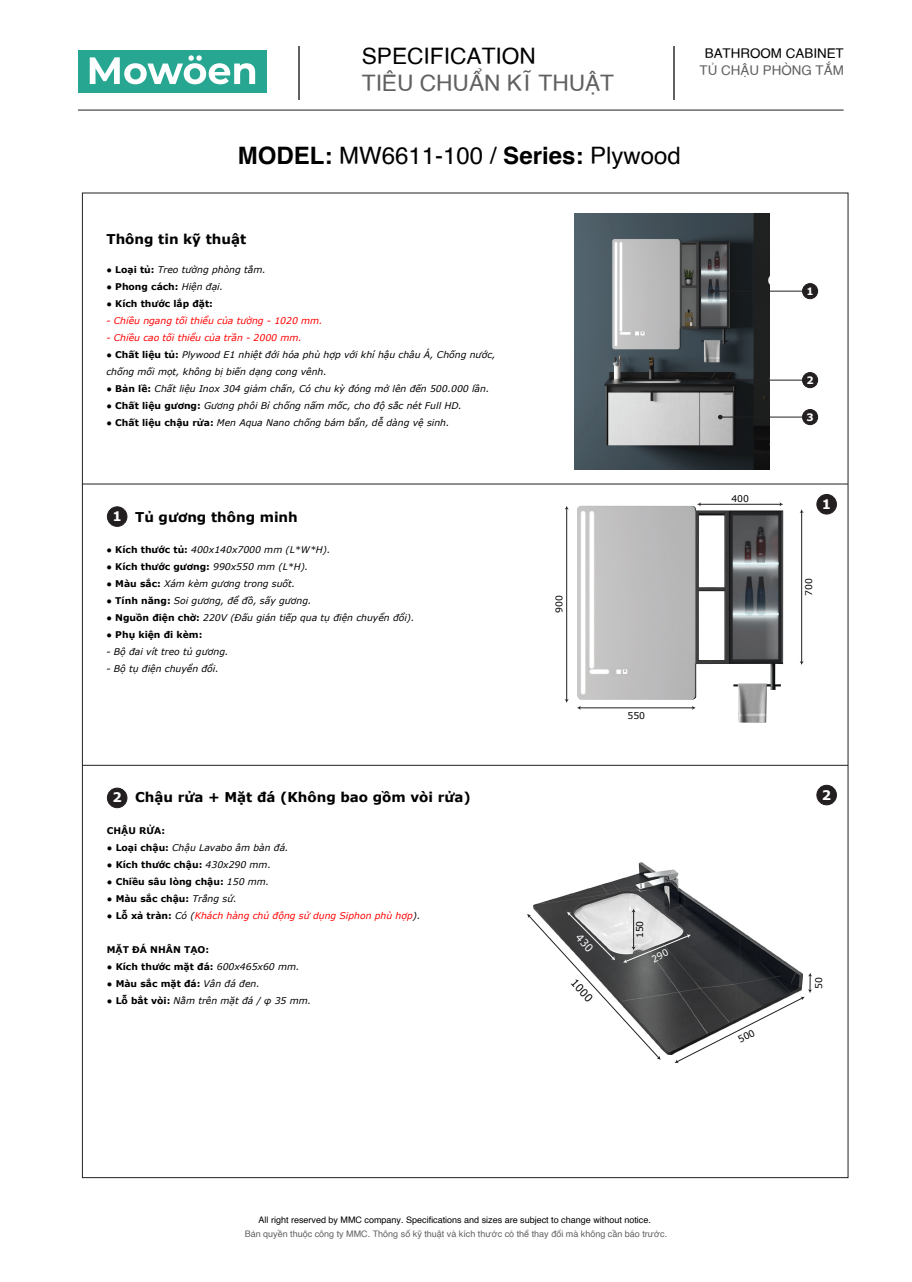
<style>
.page{position:relative;width:912px;height:1282px;background:#fff}
.page>*{position:absolute;margin:0;border:0;box-sizing:border-box;transform-origin:0 0}
.t1{font:24px "Helvetica";color:#000}
.t2{font:22.65px "Helvetica";color:#606060}
.t3{font:22.65px "Helvetica";color:#000}
.t4{font:700 13.5px "Verdana";color:#000}
.t5{font:13.35px "Helvetica";color:#000}
.t6{font:13.35px "Helvetica";color:#606060}
.t7{font:700 13.2px "Verdana";color:#fff}
.t8{font:10.8px "Verdana";color:#000;scale:.96 1}
.t9{font:700 10.2px "Verdana";color:#fff}
.t10{font:italic 9.3px/17px "Verdana";color:#000}
.t11{font:700 9.3px "Verdana";color:#000}
.t12{font:italic 9.3px "Verdana";color:#f00}
.t13{font:9.3px "Verdana";color:#000}
.t14{font:9px "Helvetica";color:#000}
.t15{font:9px "Helvetica";color:#606060}
.s1{font-weight:700}
.s2{font-weight:700;font-style:normal}
.s3{font-weight:400;font-style:italic}
.s4{color:#000}
.s5{font-weight:700;font-style:normal;color:#000}
</style>
<div class="page">
<img style="left:577px;top:506px;width:206px;height:217px">
<div style="left:699px;top:515px;width:25px;height:72px;background:#fff"></div>
<div style="left:699px;top:591px;width:25px;height:69px;background:#fff"></div>
<img style="left:574px;top:214px;width:195px;height:255px">
<img style="left:534px;top:863px;width:175px;height:46px">
<hr style="left:78px;top:110px;width:765px;height:1px;background:#231f20">
<hr style="left:299px;top:46px;width:1px;height:54px;background:#606060">
<hr style="left:673px;top:46px;width:1px;height:54px;background:#606060">
<hr style="left:712px;top:291px;width:90px;height:1px;background:#231f20">
<div style="left:802px;top:284px;width:15px;height:15px;background:#231f20;border-radius:50%"></div>
<div style="left:802px;top:283px;width:16px;height:16px;border:1px solid #231f20;border-radius:50%"></div>
<svg style="left:710px;top:289px;width:4px;height:4px"></svg>
<hr style="left:718px;top:380px;width:84px;height:1px;background:#231f20">
<div style="left:802px;top:373px;width:15px;height:15px;background:#231f20;border-radius:50%"></div>
<div style="left:802px;top:372px;width:16px;height:16px;border:1px solid #231f20;border-radius:50%"></div>
<svg style="left:714px;top:378px;width:4px;height:4px"></svg>
<hr style="left:722px;top:417px;width:80px;height:1px;background:#231f20">
<div style="left:802px;top:410px;width:15px;height:15px;background:#231f20;border-radius:50%"></div>
<div style="left:802px;top:409px;width:16px;height:16px;border:1px solid #231f20;border-radius:50%"></div>
<svg style="left:718px;top:415px;width:4px;height:4px"></svg>
<div style="left:107px;top:507px;width:20px;height:19px;background:#231f20;border-radius:50%"></div>
<div style="left:107px;top:507px;width:20px;height:20px;border:1px solid #231f20;border-radius:50%"></div>
<div style="left:107px;top:788px;width:20px;height:20px;background:#231f20;border-radius:50%"></div>
<div style="left:107px;top:788px;width:20px;height:20px;border:1px solid #231f20;border-radius:50%"></div>
<div style="left:817px;top:494px;width:19px;height:20px;background:#231f20;border-radius:50%"></div>
<div style="left:816px;top:494px;width:20px;height:20px;border:1px solid #231f20;border-radius:50%"></div>
<div style="left:817px;top:785px;width:19px;height:20px;background:#231f20;border-radius:50%"></div>
<div style="left:816px;top:785px;width:20px;height:20px;border:1px solid #231f20;border-radius:50%"></div>
<hr style="left:82px;top:484px;width:766px;height:1px;background:#231f20">
<hr style="left:82px;top:765px;width:766px;height:1px;background:#231f20">
<hr style="left:801px;top:512px;width:1px;height:150px;background:#231f20">
<hr style="left:566px;top:508px;width:1px;height:192px;background:#231f20">
<hr style="left:579px;top:708px;width:114px;height:1px;background:#231f20">
<svg style="left:692px;top:706px;width:3px;height:4px"></svg>
<svg style="left:577px;top:706px;width:3px;height:4px"></svg>
<hr style="left:700px;top:504px;width:80px;height:1px;background:#231f20">
<svg style="left:779px;top:502px;width:4px;height:4px"></svg>
<div style="left:78px;top:50px;width:188px;height:43px;background:#27a791"></div>
<svg style="left:90px;top:55px;width:165px;height:29px"></svg>
<img style="left:632px;top:332px;width:14px;height:4px">
<svg style="left:635px;top:332px;width:9px;height:3px"></svg>
<img style="left:612px;top:668px;width:23px;height:8px">
<svg style="left:617px;top:670px;width:10px;height:3px"></svg>
<svg style="left:527px;top:909px;width:285px;height:154px"></svg>
<h2 class="t3" style="left:362px;top:38px;width:176px">SPECIFICATION</h2>
<h2 class="t2" style="left:362px;top:65px;width:254px">TIÊU CHUẨN KĨ THUẬT</h2>
<h3 class="t5" style="left:704px;top:43px;width:141px">BATHROOM CABINET</h3>
<h3 class="t6" style="left:699px;top:60px;width:146px">TỦ CHẬU PHÒNG TẮM</h3>
<h1 class="t1" style="left:238px;top:137px;width:444px"><span class="s1">MODEL:</span> MW6611-100 / <span class="s1">Series:</span> Plywood</h1>
<h3 class="t4" style="left:106px;top:230px;width:141px">Thông tin kỹ thuật</h3>
<p class="t10" style="left:106px;top:261px;width:161px">● <span class="s2">Loại tủ:</span> Treo tường phòng tắm.</p>
<p class="t11" style="left:106px;top:280px;width:118px"><span class="s3">●</span> Phong cách: <span class="s3">Hiện đại.</span></p>
<p class="t11" style="left:106px;top:297px;width:108px"><span class="s3">●</span> Kích thước lắp đặt:</p>
<p class="t12" style="left:106px;top:314px;width:218px">- Chiều ngang tối thiểu của tường - 1020 mm.</p>
<p class="t12" style="left:106px;top:331px;width:197px">- Chiều cao tối thiểu của trần - 2000 mm.</p>
<p class="t10" style="left:106px;top:346px;width:391px">● <span class="s2">Chất liệu tủ:</span> Plywood E1 nhiệt đới hóa phù hợp với khí hậu châu Á, Chống nước, chống mối mọt, không bị biến dạng cong vênh.</p>
<p class="t10" style="left:106px;top:380px;width:384px">● <span class="s2">Bản lề:</span> Chất liệu Inox 304 giảm chấn, Có chu kỳ đóng mở lên đến 500.000 lần.</p>
<p class="t10" style="left:106px;top:397px;width:357px">● <span class="s2">Chất liệu gương:</span> Gương phôi Bỉ chống nấm mốc, cho độ sắc nét Full HD.</p>
<p class="t10" style="left:106px;top:414px;width:344px">● <span class="s2">Chất liệu chậu rửa:</span> Men Aqua Nano chống bám bẩn, dễ dàng vệ sinh.</p>
<p class="t9" style="left:806px;top:284px;width:9px">1</p>
<p class="t9" style="left:806px;top:373px;width:9px">2</p>
<p class="t9" style="left:806px;top:410px;width:9px">3</p>
<h3 class="t4" style="left:135px;top:507px;width:164px">Tủ gương thông minh</h3>
<p class="t10" style="left:106px;top:541px;width:225px">● <span class="s2">Kích thước tủ:</span> 400x140x7000 mm (L*W*H).</p>
<p class="t10" style="left:106px;top:558px;width:203px">● <span class="s2">Kích thước gương:</span> 990x550 mm (L*H).</p>
<p class="t10" style="left:106px;top:575px;width:190px">● <span class="s2">Màu sắc:</span> Xám kèm gương trong suốt.</p>
<p class="t10" style="left:106px;top:592px;width:207px">● <span class="s2">Tính năng:</span> Soi gương, để đồ, sấy gương.</p>
<p class="t10" style="left:106px;top:609px;width:309px">● <span class="s2">Nguồn điện chờ:</span> 220V (Đấu gián tiếp qua tụ điện chuyển đổi).</p>
<p class="t11" style="left:106px;top:628px;width:97px"><span class="s3">●</span> Phụ kiện đi kèm:</p>
<p class="t10" style="left:106px;top:643px;width:123px">- Bộ đai vít treo tủ gương.</p>
<p class="t10" style="left:106px;top:660px;width:114px">- Bộ tụ điện chuyển đổi.</p>
<h3 class="t7" style="left:112px;top:507px;width:11px">1</h3>
<p class="t13" style="left:552px;top:613px;width:19px;rotate:-90deg">900</p>
<p class="t13" style="left:627px;top:709px;width:19px">550</p>
<p class="t13" style="left:731px;top:493px;width:19px">400</p>
<h3 class="t7" style="left:822px;top:495px;width:11px">1</h3>
<p class="t13" style="left:802px;top:596px;width:19px;rotate:-90deg">700</p>
<h3 class="t7" style="left:112px;top:788px;width:11px">2</h3>
<h3 class="t4" style="left:135px;top:788px;width:337px">Chậu rửa + Mặt đá (Không bao gồm vòi rửa)</h3>
<h3 class="t7" style="left:822px;top:785px;width:11px">2</h3>
<p class="t11" style="left:107px;top:824px;width:60px">CHẬU RỬA:</p>
<p class="t10" style="left:107px;top:839px;width:183px">● <span class="s2">Loại chậu:</span> Chậu Lavabo âm bàn đá.</p>
<p class="t11" style="left:107px;top:858px;width:166px"><span class="s3">●</span> Kích thước chậu: <span class="s3">430x290 mm.</span></p>
<p class="t11" style="left:107px;top:875px;width:164px"><span class="s3">●</span> Chiều sâu lòng chậu: <span class="s3">150 mm.</span></p>
<p class="t11" style="left:107px;top:892px;width:131px"><span class="s3">●</span> Màu sắc chậu: <span class="s3">Trắng sứ.</span></p>
<p class="t12" style="left:107px;top:909px;width:315px"><span class="s4">●</span> <span class="s5">Lỗ xả tràn:</span> <span class="s4">Có (</span>Khách hàng chủ động sử dụng Siphon phù hợp<span class="s4">).</span></p>
<p class="t11" style="left:107px;top:943px;width:104px">MẶT ĐÁ NHÂN TẠO:</p>
<p class="t11" style="left:107px;top:960px;width:194px"><span class="s3">●</span> Kích thước mặt đá: <span class="s3">600x465x60 mm.</span></p>
<p class="t11" style="left:107px;top:977px;width:154px"><span class="s3">●</span> Màu sắc mặt đá: <span class="s3">Vân đá đen.</span></p>
<p class="t10" style="left:107px;top:992px;width:206px">● <span class="s2">Lỗ bắt vòi:</span> Nằm trên mặt đá / φ 35 mm.</p>
<p class="t8" style="left:578px;top:975px;width:29px;rotate:48deg">1000</p>
<p class="t13" style="left:633px;top:938px;width:19px;rotate:-90deg">150</p>
<p class="t14" style="left:258px;top:1213px;width:394px">All right reserved by MMC company. Specifications and sizes are subject to change without notice.</p>
<p class="t15" style="left:245px;top:1227px;width:424px">Bản quyền thuộc công ty MMC. Thông số kỹ thuật và kích thước có thể thay đổi mà không cần báo trước.</p>
</div>
